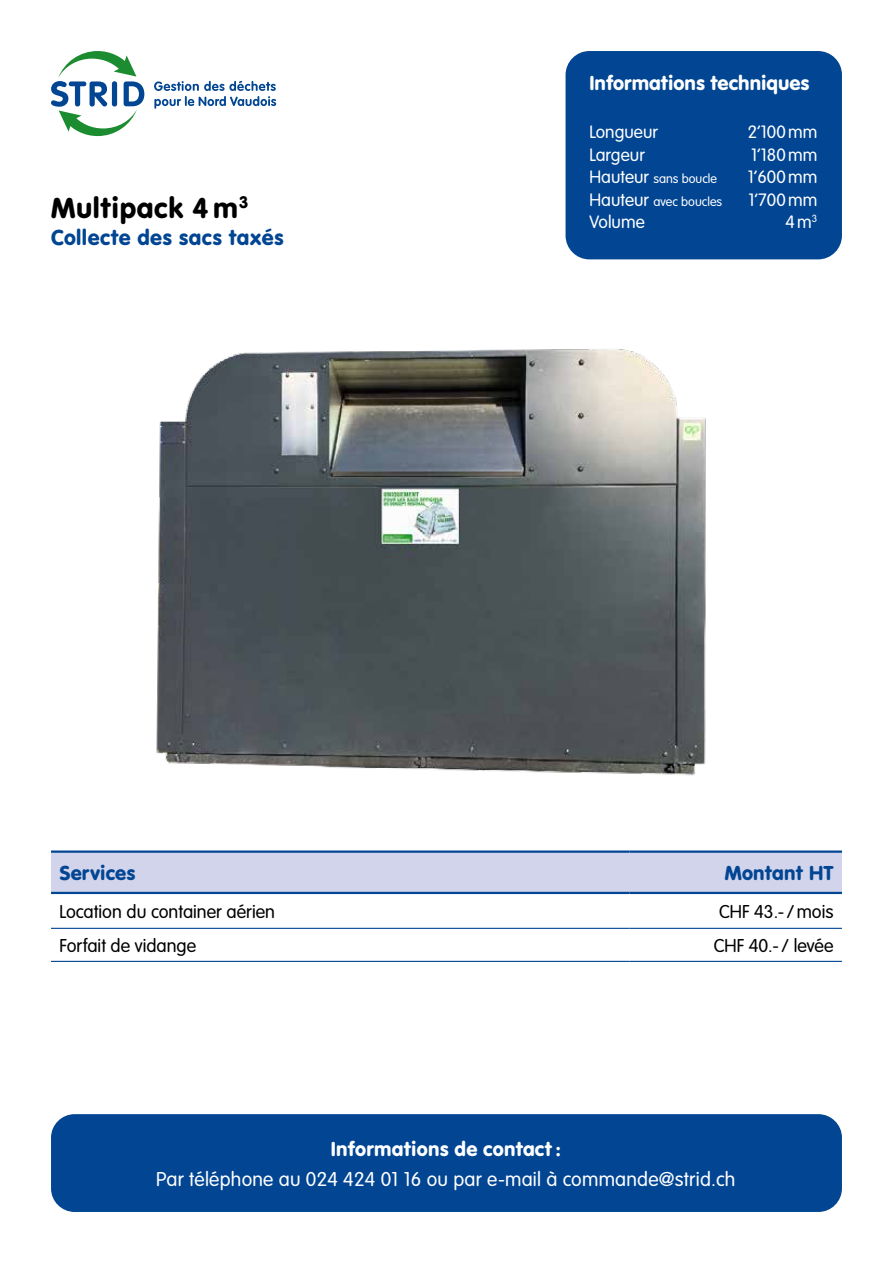
<style>
.page{position:relative;width:893px;height:1263px;background:#fff}
.page>*{position:absolute;margin:0;border:0;box-sizing:border-box;transform-origin:0 0}
.t1{font:30px "VAG Rundschrift D";letter-spacing:.02em;color:#000}
.t2{font:22.5px "VAG Rundschrift D";letter-spacing:.015em;color:#014593}
.t3{font:300 21px "VAG Rundschrift D";letter-spacing:.01em;color:#fff}
.t4{font:21px "VAG Rundschrift D";color:#fff}
.t5{font:21px "VAG Rundschrift D";letter-spacing:.01em;color:#014593}
.t6{font:300 19.5px "VAG Rundschrift D";color:#000}
.t7{font:300 18.75px "VAG Rundschrift D";color:#fff}
.t8{font:17.55px "VAG Rundschrift D";color:#000}
.t9{font:300 13.5px "VAG Rundschrift D";color:#fff}
.s1{font-size:18.75px}
</style>
<div class="page">
<div style="left:51px;top:1114px;width:791px;height:98px;background:#014593;border-radius:24px"></div>
<svg style="left:154px;top:81px;width:122px;height:28px"></svg>
<svg style="left:51px;top:51px;width:93px;height:85px"></svg>
<img style="left:156px;top:349px;width:550px;height:427px">
<div style="left:51px;top:853px;width:791px;height:39px;background:#d1d4eb"></div>
<hr style="left:51px;top:928px;width:578px;height:1px;background:#014593">
<hr style="left:629px;top:928px;width:213px;height:1px;background:#014593">
<hr style="left:51px;top:961px;width:578px;height:1px;background:#014593">
<hr style="left:629px;top:961px;width:213px;height:1px;background:#014593">
<hr style="left:51px;top:850px;width:578px;height:3px;background:#014593">
<hr style="left:629px;top:850px;width:213px;height:3px;background:#014593">
<hr style="left:51px;top:892px;width:578px;height:2px;background:#014593">
<hr style="left:629px;top:892px;width:213px;height:2px;background:#014593">
<div style="left:566px;top:51px;width:276px;height:208px;background:#014593;border-radius:24px"></div>
<h1 class="t1" style="left:51px;top:190px;width:189px">Multipack 4 m</h1>
<p class="t8" style="left:239px;top:191px;width:11px">3</p>
<p class="t2" style="left:51px;top:224px;width:234px">Collecte des sacs taxés</p>
<p class="t4" style="left:589px;top:71px;width:222px">Informations techniques</p>
<p class="t7" style="left:589px;top:122px;width:70px">Longueur</p>
<p class="t7" style="left:748px;top:122px;width:71px">2’100mm</p>
<p class="t7" style="left:589px;top:144px;width:57px">Largeur</p>
<p class="t7" style="left:751px;top:144px;width:68px">1’180mm</p>
<p class="t9" style="left:589px;top:171px;width:129px"><span class="s1">Hauteur</span> sans boucle</p>
<p class="t7" style="left:748px;top:167px;width:71px">1’600mm</p>
<p class="t9" style="left:589px;top:194px;width:134px"><span class="s1">Hauteur</span> avec boucles</p>
<p class="t7" style="left:748px;top:189px;width:70px">1’700mm</p>
<p class="t7" style="left:589px;top:212px;width:57px">Volume</p>
<p class="t7" style="left:785px;top:212px;width:33px">4m<sup>3</sup></p>
<p class="t5" style="left:59px;top:860px;width:78px">Services</p>
<p class="t5" style="left:725px;top:860px;width:110px">Montant HT</p>
<p class="t6" style="left:59px;top:901px;width:217px">Location du container aérien</p>
<p class="t6" style="left:719px;top:901px;width:116px">CHF 43.-/mois</p>
<p class="t6" style="left:59px;top:935px;width:139px">Forfait de vidange</p>
<p class="t6" style="left:714px;top:935px;width:121px">CHF 40.-/ levée</p>
<p class="t4" style="left:331px;top:1136px;width:232px">Informations de contact:</p>
<p class="t3" style="left:156px;top:1167px;width:581px">Par téléphone au 024 424 01 16 ou par e-mail à commande@strid.ch</p>
</div>
